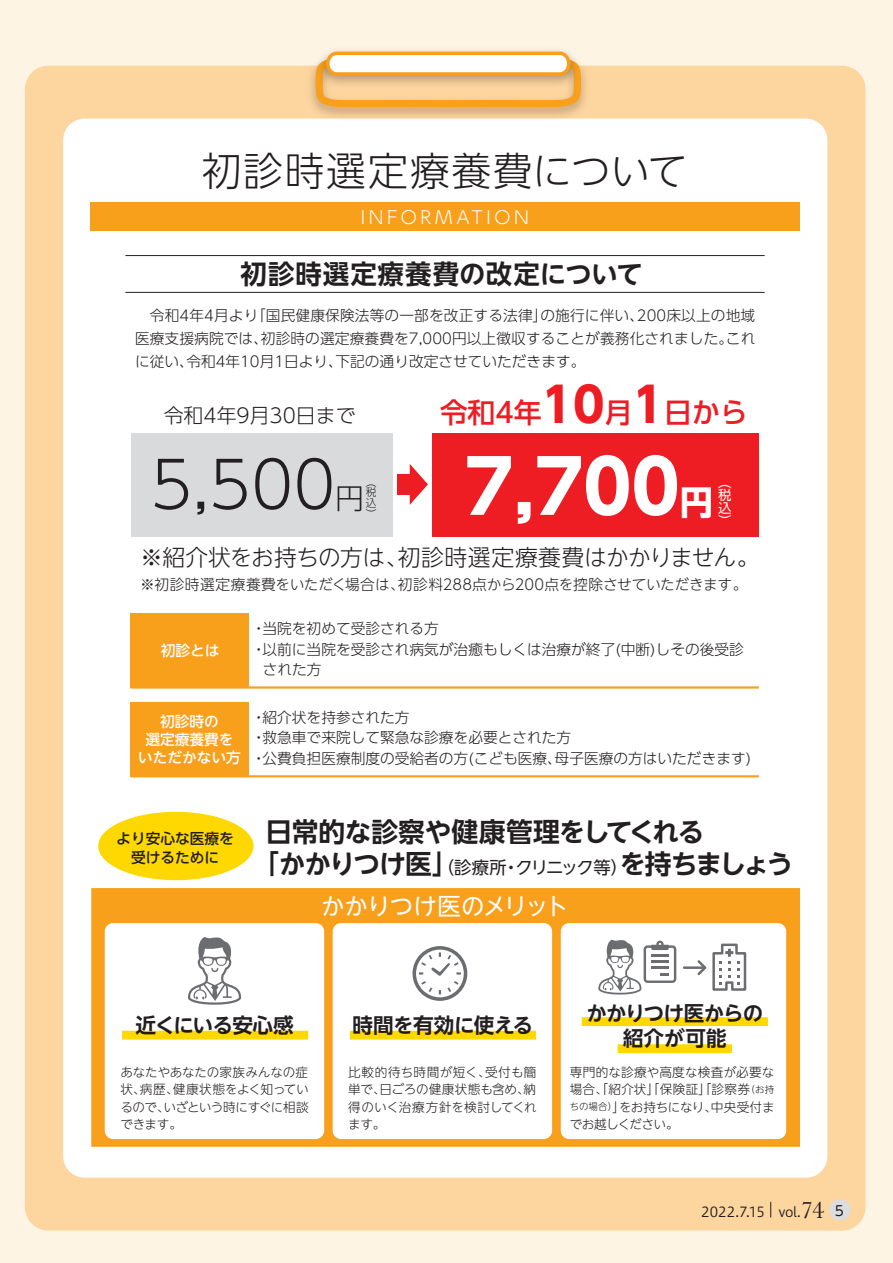
<style>
.page{position:relative;width:893px;height:1263px;background:#fef4e4}
.page>*{position:absolute;margin:0;border:0;box-sizing:border-box;transform-origin:0 0}
.t1{font:700 73.05px "UD Shin Go Pro";color:#fff}
.t2{font:300 63.9px "UD Shin Go Pro";color:#231f20}
.t3{font:300 39.75px "UD Shin Go NT Pro";letter-spacing:.045em;color:#231f20}
.t4{font:300 28.5px "UD Shin Go Pro";color:#231f20}
.t5{font:500 27.9px "UD Shin Go Pro";color:#ee1d23}
.t6{font:700 26.85px/31.5px "UD Shin Go NT Pro De";letter-spacing:-.05em;color:#231f20}
.t7{font:700 26.4px "UD Shin Go NT Pro De";letter-spacing:.03em;color:#231f20}
.t8{font:23.55px "UD Shin Go NT Pro";letter-spacing:-.035em;color:#fff}
.t9{font:300 22.8px "UD Shin Go NT Pro";letter-spacing:-.02em;color:#231f20}
.t10{font:700 20.55px/25px "UD Shin Go NT Pro De";letter-spacing:-.035em;color:#231f20;text-align:center}
.t11{font:300 19.95px "UD Shin Go Pro";color:#231f20}
.t12{font:300 17.7px "UD Shin Go NT Pro";letter-spacing:.2em;color:#fff}
.t13{font:300 14.7px/22.8px "UD Shin Go Pro";color:#231f20;text-align:justify}
.t14{font:300 14.7px "UD Shin Go NT Pro";letter-spacing:-.005em;color:#231f20}
.t15{font:500 14.7px/17.7px "UD Shin Go NT Pro";color:#fff;text-align:center}
.t16{font:500 14.7px/19px "UD Shin Go Pro";color:#231f20;text-align:center}
.t17{font:13.8px "Hiragino UD Sans Std W3";color:#231f20}
.t18{font:13.2px/13.2px "UD Shin Go Pro";color:#fff;text-align:justify}
.t19{font:300 12.6px/17.4px "UD Shin Go NT Pro";letter-spacing:-.005em;color:#231f20;text-align:justify}
.t20{font:300 10.65px/10.6px "UD Shin Go Pro";color:#231f20;text-align:justify}
.s1{font-weight:700;font-size:47.7px}
.s2{font-size:33.45px}
.s3{font-family:"UD Shin Go NT Pro";font-weight:400;font-size:17.4px}
.s4{font-size:9.45px}
.s5{font-size:13.5px}
.s6{font-family:"Baskerville";font-size:24.75px}
.s7{font-family:"UD Shin M Go Pro"}
</style>
<div class="page">
<div style="left:25px;top:66px;width:840px;height:1164px;background:#fdd59f;border-radius:23px"></div>
<div style="left:63px;top:119px;width:764px;height:1058px;background:#fff;border-radius:21px"></div>
<div style="left:98px;top:812px;width:156px;height:68px;background:#ffd801;border-radius:50%"></div>
<div style="left:90px;top:202px;width:710px;height:28px;background:#f89f1c"></div>
<div style="left:432px;top:433px;width:327px;height:104px;background:#ee1d23"></div>
<div style="left:131px;top:433px;width:262px;height:104px;background:#d9dadc"></div>
<div style="left:131px;top:613px;width:118px;height:74px;background:#f89f1c"></div>
<hr style="left:131px;top:686px;width:628px;height:3px;background:#f89f1c">
<div style="left:131px;top:702px;width:118px;height:74px;background:#f89f1c"></div>
<hr style="left:131px;top:775px;width:628px;height:2px;background:#f89f1c">
<svg style="left:410px;top:464px;width:18px;height:41px"></svg>
<div style="left:397px;top:474px;width:15px;height:20px;background:#ee1d23"></div>
<div style="left:92px;top:889px;width:707px;height:257px;background:#f89f1c"></div>
<div style="left:91px;top:888px;width:709px;height:259px;border:2px solid #f89f1c"></div>
<div style="left:105px;top:923px;width:219px;height:216px;background:#fff;border-radius:8px"></div>
<div style="left:333px;top:923px;width:219px;height:216px;background:#fff;border-radius:8px"></div>
<div style="left:561px;top:923px;width:225px;height:216px;background:#fff;border-radius:8px"></div>
<div style="left:122px;top:1031px;width:186px;height:8px;background:#ffd801"></div>
<div style="left:350px;top:1031px;width:186px;height:8px;background:#ffd801"></div>
<div style="left:582px;top:1017px;width:186px;height:9px;background:#ffd801"></div>
<div style="left:618px;top:1044px;width:114px;height:9px;background:#ffd801"></div>
<svg style="left:188px;top:937px;width:53px;height:68px"></svg>
<svg style="left:412px;top:946px;width:55px;height:55px"></svg>
<svg style="left:598px;top:940px;width:78px;height:54px"></svg>
<svg style="left:697px;top:943px;width:50px;height:48px"></svg>
<hr style="left:684px;top:966px;width:21px;height:3px;background:#6c6d70">
<img style="left:302px;top:65px;width:292px;height:54px">
<img style="left:313px;top:50px;width:270px;height:43px">
<svg style="left:315px;top:52px;width:266px;height:55px"></svg>
<hr style="left:125px;top:292px;width:640px;height:1px;background:#231f20">
<hr style="left:125px;top:255px;width:640px;height:1px;background:#231f20">
<div style="left:829px;top:1199px;width:21px;height:21px;background:#dcdddf;border-radius:50%"></div>
<svg style="left:770px;top:1202px;width:1px;height:15px"></svg>
<h3 class="t3" style="left:202px;top:139px;width:487px">初診時選定療養費について</h3>
<p class="t12" style="left:360px;top:202px;width:170px">INFORMATION</p>
<h3 class="t7" style="left:240px;top:252px;width:404px">初診時選定療養費の改定について</h3>
<p class="t13" style="left:135px;top:304px;width:622px">　令和4年4月より「国民健康保険法等の一部を改正する法律」の施行に伴い、200床以上の地域医療支援病院では、初診時の選定療養費を7,000円以上徴収することが義務化されました。これに従い、令和4年10月1日より、下記の通り改定させていただきます。</p>
<h3 class="t11" style="left:164px;top:400px;width:193px">令和4年9月30日まで</h3>
<h2 class="t2" style="left:151px;top:433px;width:186px">5,500</h2>
<h3 class="t4" style="left:335px;top:475px;width:30px">円</h3>
<p class="t20" style="left:366px;top:476px;width:12px">（税込）</p>
<h3 class="t5" style="left:440px;top:390px;width:309px">令和4年<span class="s1">10</span>月<span class="s1">1</span>日から</h3>
<h1 class="t1" style="left:465px;top:427px;width:250px">7,700<span class="s2">円</span></h1>
<p class="t18" style="left:718px;top:474px;width:14px">（税込）</p>
<h3 class="t9" style="left:140px;top:539px;width:621px">※紹介状をお持ちの方は、初診時選定療養費はかかりません。</h3>
<p class="t14" style="left:140px;top:573px;width:609px">※初診時選定療養費をいただく場合は、初診料288点から200点を控除させていただきます。</p>
<p class="t15" style="left:161px;top:641px;width:60px">初診とは</p>
<p class="t15" style="left:138px;top:712px;width:104px">初診時の<br>選定療養費をいただかない方</p>
<p class="t13" style="left:251px;top:617px;width:189px">・当院を初めて受診される方</p>
<p class="t13" style="left:251px;top:637px;width:494px">・以前に当院を受診され病気が治癒もしくは治療が終了(中断)しその後受診</p>
<p class="t13" style="left:263px;top:658px;width:60px">された方</p>
<p class="t13" style="left:251px;top:706px;width:501px;line-height:20.5px;text-align:left">・紹介状を持参された方<br>・救急車で来院して緊急な診療を必要とされた方<br>・公費負担医療制度の受給者の方(こども医療、母子医療の方はいただきます)</p>
<p class="t16" style="left:116px;top:828px;width:119px">より安心な医療を受けるために</p>
<h3 class="t6" style="left:252px;top:815px;width:543px;text-indent:13px">日常的な診察や健康管理をしてくれる<br>「かかりつけ医」<span class="s3">（診療所・クリニック等）</span>を持ちましょう</h3>
<h3 class="t8" style="left:321px;top:886px;width:249px">かかりつけ医のメリット</h3>
<h3 class="t10" style="left:136px;top:1012px;width:160px">近くにいる安心感</h3>
<h3 class="t10" style="left:353px;top:1012px;width:182px">時間を有効に使える</h3>
<h3 class="t10" style="left:586px;top:1000px;width:178px">かかりつけ医からの紹介が可能</h3>
<p class="t19" style="left:120px;top:1063px;width:190px">あなたやあなたの家族みんなの症状、病歴、健康状態をよく知っているので、いざという時にすぐに相談できます。</p>
<p class="t19" style="left:348px;top:1063px;width:190px">比較的待ち時間が短く、受付も簡単で、日ごろの健康状態も含め、納得のいく治療方針を検討してくれます。</p>
<p class="t19" style="left:570px;top:1063px;width:206px">専門的な診療や高度な検査が必要な場合、「紹介状」「保険証」「診察券<span class="s4">（お持ちの場合）</span>」をお持ちになり、中央受付までお越しください。</p>
<p class="t17" style="left:701px;top:1201px;width:144px">2022.7.15 <span class="s5">vol.</span><span class="s6">74</span> <span class="s7">5</span></p>
</div>
